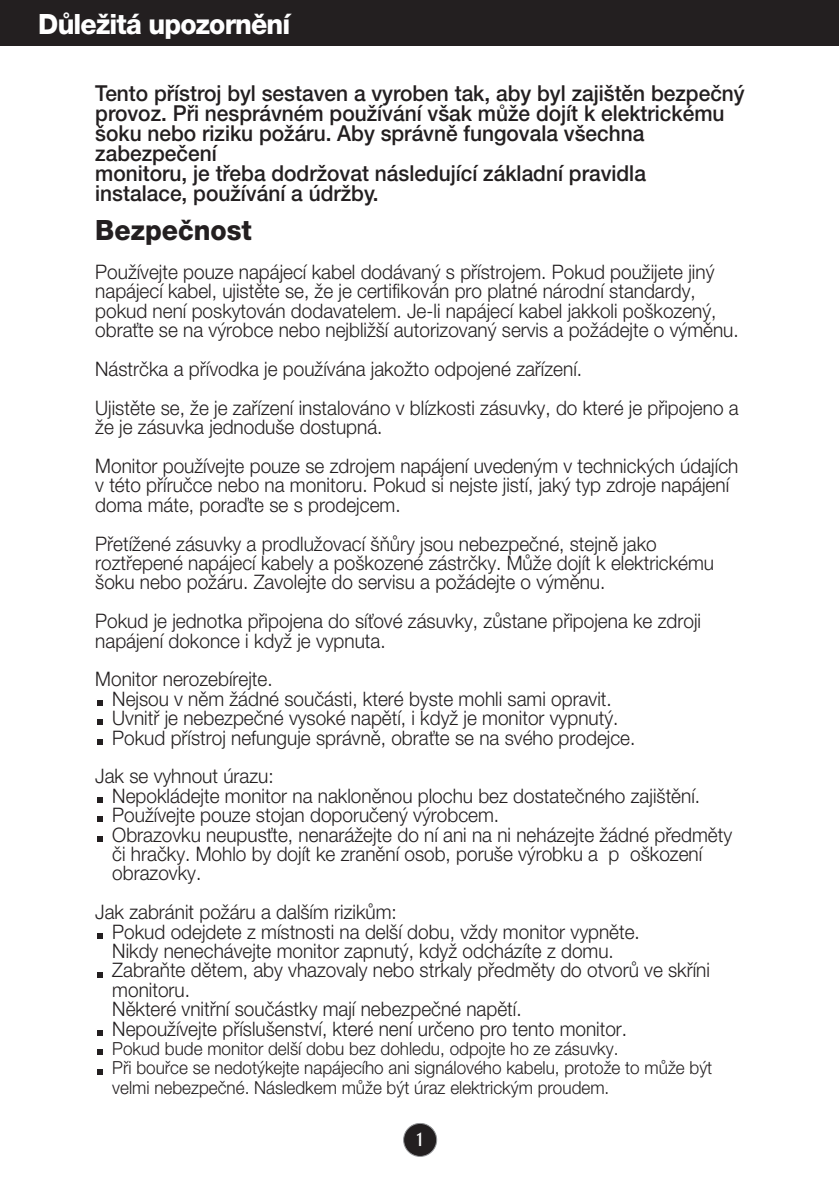
<style>
.page{position:relative;width:839px;height:1189px;background:#fff}
.page>*{position:absolute;margin:0;border:0;box-sizing:border-box;transform-origin:0 0}
.t1{font:800 28px "Helvetica Neue CE";letter-spacing:-.03em;color:#fff;scale:.95 1}
.t2{font:800 28px "Helvetica Neue CE";color:#231f20;scale:.95 1}
.t3{font:500 22px/20px "Helvetica Neue CE";color:#231f20;scale:.95 1}
.t4{font:300 20px/19.4px "Helvetica Neue CE";color:#231f20;scale:.95 1}
.t5{font:700 20px "Optima";color:#fff;scale:.7 1}
.t6{font:300 18px/19.4px "Helvetica Neue CE";color:#231f20;scale:.95 1}
</style>
<div class="page">
<div style="left:403px;top:1123px;width:33px;height:33px;background:#231f20;border-radius:50%"></div>
<div style="left:403px;top:1123px;width:34px;height:34px;border:2px solid #939598;border-radius:50%"></div>
<div style="left:0;top:0;width:839px;height:45px;background:#231f20"></div>
<svg style="left:97px;top:1069px;width:6px;height:5px"></svg>
<svg style="left:97px;top:1049px;width:6px;height:6px"></svg>
<svg style="left:97px;top:1030px;width:6px;height:5px"></svg>
<svg style="left:97px;top:972px;width:6px;height:5px"></svg>
<svg style="left:97px;top:933px;width:6px;height:5px"></svg>
<svg style="left:97px;top:836px;width:6px;height:5px"></svg>
<svg style="left:97px;top:816px;width:6px;height:6px"></svg>
<svg style="left:97px;top:797px;width:6px;height:6px"></svg>
<svg style="left:97px;top:739px;width:6px;height:5px"></svg>
<svg style="left:97px;top:719px;width:6px;height:6px"></svg>
<svg style="left:97px;top:700px;width:6px;height:6px"></svg>
<h1 class="t1" style="left:38px;top:14px;width:267px">DÛleÏitá upozornûní</h1>
<p class="t3" style="left:95px;top:85px;width:685px">Tento pfiístroj byl sestaven a vyroben tak, aby byl zaji‰tûn bezpeãn˘ provoz. Pfii nesprávném pouÏívání v‰ak mÛÏe dojít k elektrickému ‰oku nebo riziku poÏáru. Aby správnû fungovala v‰echna zabezpeãení<br>monitoru, je tfieba dodrÏovat následující základní pravidla<br>instalace, pouÏívání a údrÏby.</p>
<h1 class="t2" style="left:95px;top:220px;width:166px">Bezpeãnost</h1>
<p class="t4" style="left:95px;top:264px;width:679px">PouÏívejte pouze napájecí kabel dodávan˘ s pfiístrojem. Pokud pouÏijete jin˘ napájecí kabel, ujistûte se, Ïe je certifikován pro platné národní standardy, pokud není poskytován dodavatelem. Je-li napájecí kabel jakkoli po‰kozen˘, obraÈte se na v˘robce nebo nejbliÏ‰í autorizovan˘ servis a poÏádejte o v˘mûnu.</p>
<p class="t4" style="left:95px;top:352px;width:679px;line-height:38.8px">Nástrãka a pfiívodka je pouÏívána jakoÏto odpojené zafiízení.<br>Ujistûte se, Ïe je zafiízení instalováno v blízkosti zásuvky, do které je pfiipojeno a</p>
<p class="t4" style="left:95px;top:410px;width:678px;line-height:38.8px">Ïe je zásuvka jednodu‰e dostupná.<br>Monitor pouÏívejte pouze se zdrojem napájení uveden˘m v technick˘ch údajích</p>
<p class="t4" style="left:95px;top:478px;width:669px">v této pfiíruãce nebo na monitoru. Pokud si nejste jistí, jak˘ typ zdroje napájení doma máte, poraìte se s prodejcem.</p>
<p class="t4" style="left:95px;top:536px;width:653px">PfietíÏené zásuvky a prodluÏovací ‰ÀÛry jsou nebezpeãné, stejnû jako roztfiepené napájecí kabely a po‰kozené zástrãky. MÛÏe dojít k elektrickému ‰oku nebo poÏáru. Zavolejte do servisu a poÏádejte o v˘mûnu.</p>
<p class="t4" style="left:95px;top:613px;width:639px">Pokud je jednotka pfiipojena do síÈové zásuvky, zÛstane pfiipojena ke zdroji napájení dokonce i kdyÏ je vypnuta.</p>
<p class="t4" style="left:112px;top:672px;width:552px;text-indent:-17px">Monitor nerozebírejte.<br>Nejsou v nûm Ïádné souãásti, které byste mohli sami opravit.<br>Uvnitfi je nebezpeãné vysoké napûtí, i kdyÏ je monitor vypnut˘.<br>Pokud pfiístroj nefunguje správnû, obraÈte se na svého prodejce.</p>
<p class="t4" style="left:112px;top:769px;width:654px;text-indent:-17px">Jak se vyhnout úrazu:<br>Nepokládejte monitor na naklonûnou plochu bez dostateãného zaji‰tûní.<br>PouÏívejte pouze stojan doporuãen˘ v˘robcem.<br>Obrazovku neupusÈte, nenaráÏejte do ní ani na ni neházejte Ïádné pfiedmûty ãi hraãky. Mohlo by dojít ke zranûní osob, poru‰e v˘robku a p o‰kození obrazovky.</p>
<p class="t4" style="left:112px;top:904px;width:630px;text-indent:-17px">Jak zabránit poÏáru a dal‰ím rizikÛm:<br>Pokud odejdete z místnosti na del‰í dobu, vÏdy monitor vypnûte.<br>Nikdy nenechávejte monitor zapnut˘, kdyÏ odcházíte z domu.<br>ZabraÀte dûtem, aby vhazovaly nebo strkaly pfiedmûty do otvorÛ ve skfiíni monitoru.<br>Nûkteré vnitfiní souãástky mají nebezpeãné napûtí.<br>NepouÏívejte pfiíslu‰enství, které není urãeno pro tento monitor.</p>
<p class="t6" style="left:112px;top:1041px;width:633px">Pokud bude monitor del‰í dobu bez dohledu, odpojte ho ze zásuvky.<br>Pfii boufice se nedot˘kejte napájecího ani signálového kabelu, protoÏe to mÛÏe b˘t velmi nebezpeãné. Následkem mÛÏe b˘t úraz elektrick˘m proudem.</p>
<p class="t5" style="left:416px;top:1131px;width:13px">1</p>
</div>
